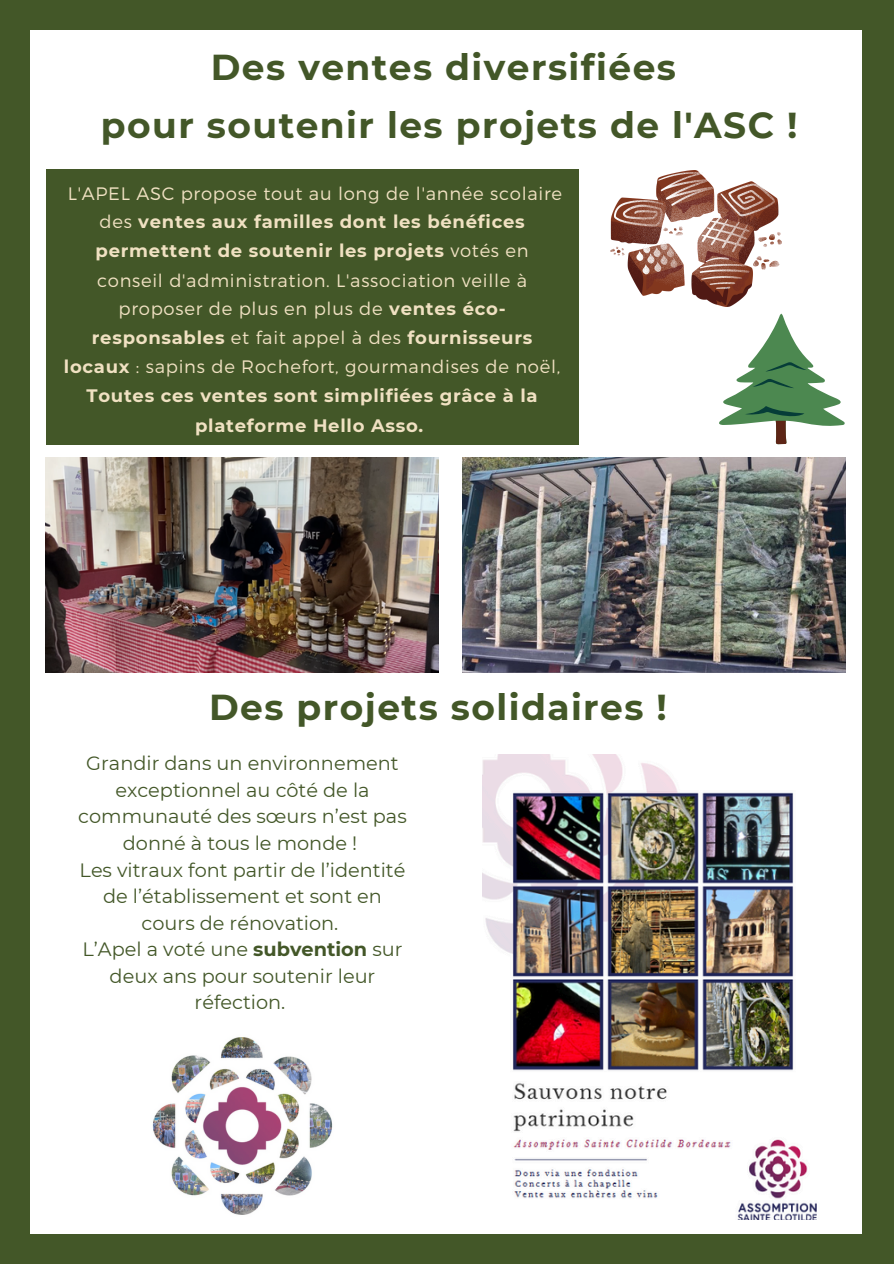
<style>
.page{position:relative;width:894px;height:1264px;background:#fff}
.page>*{position:absolute;margin:0;border:0;box-sizing:border-box;transform-origin:0 0}
.t1{font:700 36px/58.5px "Montserrat";letter-spacing:.04em;color:#435728;text-align:center}
.t2{font:19.35px/26.5px "Montserrat";color:#435728;text-align:center}
.t3{font:300 18px/29px "Montserrat";letter-spacing:.04em;color:#f0e1c2;text-align:center}
.s1{font-weight:700}
</style>
<div class="page">
<div style="left:0;top:0;width:893px;height:1263px;background:#435728"></div>
<div style="left:31px;top:30px;width:830px;height:1203px;background:#fff"></div>
<img style="left:610px;top:171px;width:171px;height:136px">
<div style="left:46px;top:169px;width:532px;height:275px;background:#435728"></div>
<svg style="left:719px;top:313px;width:125px;height:131px"></svg>
<img style="left:482px;top:754px;width:335px;height:464px">
<img style="left:152px;top:1037px;width:181px;height:178px">
<img style="left:46px;top:457px;width:392px;height:215px">
<img style="left:462px;top:457px;width:383px;height:215px">
<p class="t1" style="left:101px;top:38px;width:698px">Des ventes diversifiées<br>pour soutenir les projets de l'ASC !</p>
<p class="t3" style="left:64px;top:178px;width:499px">L'APEL ASC propose tout au long de l'année scolaire des <span class="s1">ventes aux familles dont les bénéfices permettent de soutenir les projets</span> votés en conseil d'administration. L'association veille à proposer de plus en plus de <span class="s1">ventes éco&shy;responsables</span> et fait appel à des <span class="s1">fournisseurs locaux</span> : sapins de Rochefort, gourmandises de noël, <span class="s1">Toutes ces ventes sont simplifiées grâce à la plateforme Hello Asso.</span></p>
<p class="t1" style="left:209px;top:677px;width:459px">Des projets solidaires !</p>
<p class="t2" style="left:78px;top:750px;width:330px">Grandir dans un environnement exceptionnel au côté de la communauté des sœurs n’est pas donné à tous le monde !</p>
<h1 class="t2" style="left:80px;top:856px;width:327px">Les vitraux font partir de l’identité de l’établissement et sont en cours de rénovation.</h1>
<p class="t2" style="left:82px;top:935px;width:321px">L’Apel a voté une <span class="s1">subvention</span> sur deux ans pour soutenir leur réfection.</p>
</div>
